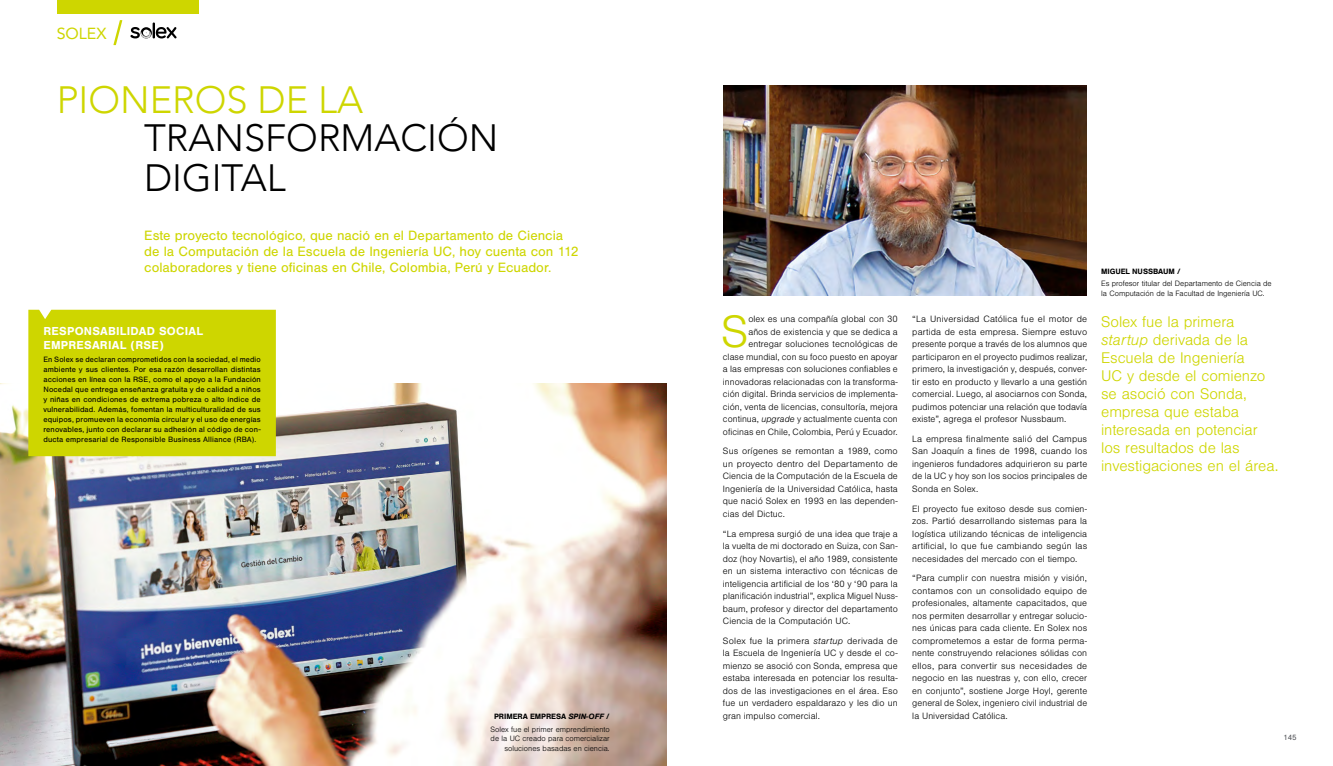
<style>
.page{position:relative;width:1333px;height:766px;background:#fff}
.page>*{position:absolute;margin:0;border:0;box-sizing:border-box;transform-origin:0 0}
.t1{font:300 47px "Nimbus San";color:#ced600}
.t2{font:300 38px/40px "Avenir";color:#000}
.t3{font:300 38px "Avenir";color:#ced600}
.t4{font:300 16px/18px "Nimbus San";letter-spacing:-.005em;color:#ced600}
.t5{font:16px "Avenir";color:#ced600}
.t6{font:14px/16px "Nimbus San";color:#ced600}
.t7{font:700 12px/14px "Nimbus San";letter-spacing:.02em;color:#fff}
.t8{font:300 9.5px/12.5px "Nimbus San";letter-spacing:.01em;color:#000;text-align:justify}
.t9{font:8px/10px "Nimbus San";letter-spacing:.02em;color:#000;text-align:justify}
.t10{font:300 8px/9.6px "Nimbus San";color:#000}
.t11{font:700 8px "Nimbus San";letter-spacing:-.01em;color:#000}
.t12{font:8px "Nimbus San";color:#54555a}
.s1{font-weight:700}
.s2{font-weight:700;font-style:italic}
.s3{font-style:italic}
</style>
<div class="page">
<img style="left:723px;top:85px;width:363px;height:211px">
<img style="left:0;top:383px;width:666px;height:382px">
<div style="left:28px;top:309px;width:248px;height:147px;background:#ced600"></div>
<svg style="left:113px;top:20px;width:9px;height:25px"></svg>
<svg style="left:130px;top:22px;width:46px;height:17px"></svg>
<div style="left:57px;top:0;width:141px;height:13px;background:#ced600"></div>
<h3 class="t5" style="left:57px;top:21px;width:51px">SOLEX</h3>
<h2 class="t3" style="left:57px;top:77px;width:308px">PIONEROS DE LA</h2>
<h2 class="t2" style="left:144px;top:117px;width:356px">TRANSFORMACIÓN<br>DIGITAL</h2>
<h3 class="t6" style="left:144px;top:227px;width:436px">Este proyecto tecnológico, que nació en el Departamento de Ciencia de la Computación de la Escuela de Ingeniería UC, hoy cuenta con 112 colaboradores y tiene oficinas en Chile, Colombia, Perú y Ecuador.</h3>
<p class="t7" style="left:43px;top:324px;width:161px">RESPONSABILIDAD SOCIAL<br>EMPRESARIAL (RSE)</p>
<p class="t9" style="left:43px;top:354px;width:219px">En Solex se declaran comprometidos con la sociedad, el medio ambiente y sus clientes. Por esa razón desarrollan distintas acciones en línea con la RSE, como el apoyo a la Fundación Nocedal que entrega enseñanza gratuita y de calidad a niños y niñas en condiciones de extrema pobreza o alto índice de vulnerabilidad. Además, fomentan la multiculturalidad de sus equipos, promueven la economía circular y el uso de energías renovables, junto con declarar su adhesión al código de con&shy;ducta empresarial de Responsible Business Alliance (RBA).</p>
<p class="t10" style="left:490px;top:710px;width:121px;line-height:12.4px;text-align:center"><span class="s1">PRIMERA EMPRESA</span> <span class="s2">SPIN-OFF</span> <span class="s1">/<br></span>Solex fue el primer emprendimiento</p>
<p class="t10" style="left:490px;top:733px;width:121px;text-align:right">de la UC creado para comercializar soluciones basadas en ciencia.</p>
<h1 class="t1" style="left:721px;top:307px;width:29px">S</h1>
<p class="t8" style="left:723px;top:313px;width:176px;text-align:right">olex es una compañía global con 30<br>años de existencia y que se dedica a entregar soluciones tecnológicas de<br>clase mundial, con su foco puesto en apoyar a las empresas con soluciones confiables e innovadoras relacionadas con la transforma&shy;ción digital. Brinda servicios de implementa&shy;ción, venta de licencias, consultoría, mejora continua, <span class="s3">upgrade</span> y actualmente cuenta con oficinas en Chile, Colombia, Perú y Ecuador.</p>
<p class="t8" style="left:723px;top:445px;width:176px">Sus orígenes se remontan a 1989, como un proyecto dentro del Departamento de Ciencia de la Computación de la Escuela de Ingeniería de la Universidad Católica, hasta que nació Solex en 1993 en las dependen&shy;cias del Dictuc.</p>
<p class="t8" style="left:723px;top:527px;width:176px">“La empresa surgió de una idea que traje a la vuelta de mi doctorado en Suiza, con San&shy;doz (hoy Novartis), el año 1989, consistente en un sistema interactivo con técnicas de inteligencia artificial de los ‘80 y ‘90 para la planificación industrial”, explica Miguel Nuss&shy;baum, profesor y director del departamento Ciencia de la Computación UC.</p>
<p class="t8" style="left:723px;top:634px;width:176px">Solex fue la primera <span class="s3">startup</span> derivada de la Escuela de Ingeniería UC y desde el co&shy;mienzo se asoció con Sonda, empresa que estaba interesada en potenciar los resulta&shy;dos de las investigaciones en el área. Eso fue un verdadero espaldarazo y les dio un gran impulso comercial.</p>
<p class="t8" style="left:912px;top:313px;width:176px">“La Universidad Católica fue el motor de partida de esta empresa. Siempre estuvo presente porque a través de los alumnos que participaron en el proyecto pudimos realizar, primero, la investigación y, después, conver&shy;tir esto en producto y llevarlo a una gestión comercial. Luego, al asociarnos con Sonda, pudimos potenciar una relación que todavía existe”, agrega el profesor Nussbaum.</p>
<p class="t8" style="left:912px;top:432px;width:176px">La empresa finalmente salió del Campus San Joaquín a fines de 1998, cuando los ingenieros fundadores adquirieron su parte de la UC y hoy son los socios principales de Sonda en Solex.</p>
<p class="t8" style="left:912px;top:502px;width:176px">El proyecto fue exitoso desde sus comien&shy;zos. Partió desarrollando sistemas para la logística utilizando técnicas de inteligencia artificial, lo que fue cambiando según las necesidades del mercado con el tiempo.</p>
<p class="t8" style="left:912px;top:572px;width:176px">“Para cumplir con nuestra misión y visión, contamos con un consolidado equipo de profesionales, altamente capacitados, que nos permiten desarrollar y entregar solucio&shy;nes únicas para cada cliente. En Solex nos comprometemos a estar de forma perma&shy;nente construyendo relaciones sólidas con ellos, para convertir sus necesidades de negocio en las nuestras y, con ello, crecer en conjunto”, sostiene Jorge Hoyl, gerente general de Solex, ingeniero civil industrial de la Universidad Católica.</p>
<p class="t11" style="left:1101px;top:267px;width:81px">MIGUEL NUSSBAUM /</p>
<p class="t10" style="left:1101px;top:279px;width:172px">Es profesor titular del Departamento de Ciencia de la Computación de la Facultad de Ingeniería UC.</p>
<h3 class="t4" style="left:1101px;top:312px;width:179px">Solex fue la primera <span class="s3">startup</span> derivada de la<br>Escuela de Ingeniería<br>UC y desde el comienzo se asoció con Sonda, empresa que estaba interesada en potenciar los resultados de las investigaciones en el área.</h3>
<p class="t12" style="left:1283px;top:733px;width:15px">145</p>
</div>
